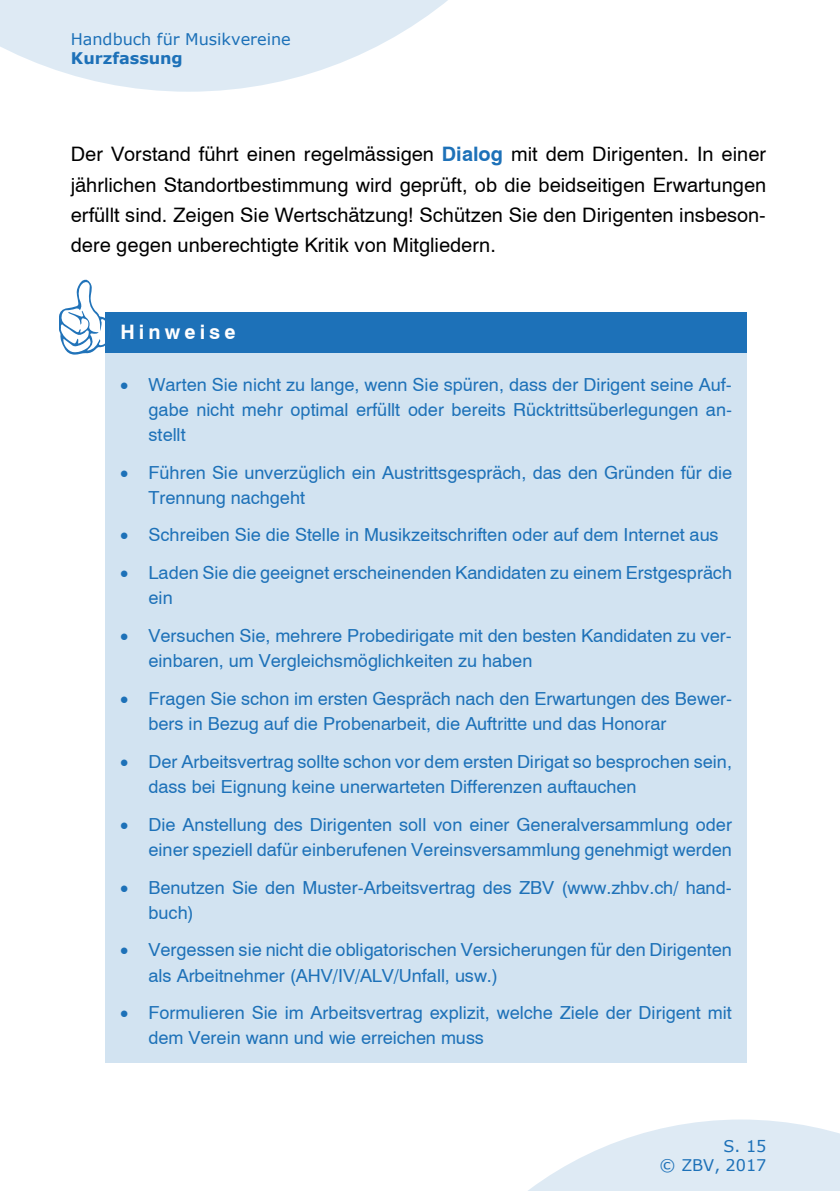
<style>
.page{position:relative;width:840px;height:1191px;background:#fff}
.page>*{position:absolute;margin:0;border:0;box-sizing:border-box;transform-origin:0 0}
.t1{font:20px/30.2px "Helvetica";color:#000;text-align:justify}
.t2{font:700 20px "Helvetica";letter-spacing:.205em;color:#fff}
.t3{font:18px/25.2px "Helvetica";letter-spacing:.005em;color:#1d71b8}
.t4{font:16px/19.4px "Verdana";letter-spacing:-.005em;color:#1d71b8;text-align:right}
.t5{font:700 16px "Verdana";color:#1d71b8}
.s1{font-weight:700;color:#1d71b8}
</style>
<div class="page">
<svg style="left:528px;top:1119px;width:311px;height:72px"></svg>
<svg style="left:0;top:0;width:448px;height:92px;fill:#deeaf4"></svg>
<div style="left:105px;top:353px;width:641px;height:709px;background:#d2e3f1"></div>
<div style="left:105px;top:312px;width:641px;height:41px;background:#1d71b8"></div>
<svg style="left:59px;top:279px;width:46px;height:75px"></svg>
<p class="t4" style="left:71px;top:29px;width:221px">Handbuch für Musikvereine</p>
<p class="t5" style="left:71px;top:47px;width:113px">Kurzfassung</p>
<p class="t1" style="left:71px;top:139px;width:696px">Der Vorstand führt einen regelmässigen <span class="s1">Dialog</span> mit dem Dirigenten. In einer jährlichen Standortbestimmung wird geprüft, ob die beidseitigen Erwartungen erfüllt sind. Zeigen Sie Wertschätzung! Schützen Sie den Dirigenten insbeson&shy;dere gegen unberechtigte Kritik von Mitgliedern.</p>
<p class="t2" style="left:120px;top:320px;width:116px">Hinweise</p>
<p class="t3" style="left:148px;top:372px;width:584px;text-align:justify;text-indent:-28px">• Warten Sie nicht zu lange, wenn Sie spüren, dass der Dirigent seine Auf&shy;gabe nicht mehr optimal erfüllt oder bereits Rücktrittsüberlegungen an&shy;stellt</p>
<p class="t3" style="left:148px;top:459px;width:584px;text-indent:-28px">• Führen Sie unverzüglich ein Austrittsgespräch, das den Gründen für die<br>Trennung nachgeht</p>
<p class="t3" style="left:120px;top:522px;width:599px">• Schreiben Sie die Stelle in Musikzeitschriften oder auf dem Internet aus</p>
<p class="t3" style="left:148px;top:560px;width:584px;text-indent:-28px">• Laden Sie die geeignet erscheinenden Kandidaten zu einem Erstgespräch ein</p>
<p class="t3" style="left:148px;top:623px;width:584px;text-indent:-28px">• Versuchen Sie, mehrere Probedirigate mit den besten Kandidaten zu ver&shy;einbaren, um Vergleichsmöglichkeiten zu haben</p>
<p class="t3" style="left:148px;top:686px;width:584px;text-indent:-28px">• Fragen Sie schon im ersten Gespräch nach den Erwartungen des Bewer&shy;bers in Bezug auf die Probenarbeit, die Auftritte und das Honorar</p>
<p class="t3" style="left:148px;top:749px;width:584px;text-indent:-28px">• Der Arbeitsvertrag sollte schon vor dem ersten Dirigat so besprochen sein, dass bei Eignung keine unerwarteten Differenzen auftauchen</p>
<p class="t3" style="left:120px;top:811px;width:613px;text-align:right">• Die Anstellung des Dirigenten soll von einer Generalversammlung oder einer speziell dafür einberufenen Vereinsversammlung genehmigt werden</p>
<p class="t3" style="left:148px;top:874px;width:584px;text-indent:-28px">• Benutzen Sie den Muster-Arbeitsvertrag des ZBV (www.zhbv.ch/ hand&shy;buch)</p>
<p class="t3" style="left:148px;top:937px;width:584px;text-indent:-28px">• Vergessen sie nicht die obligatorischen Versicherungen für den Dirigenten als Arbeitnehmer (AHV/IV/ALV/Unfall, usw.)</p>
<p class="t3" style="left:148px;top:1000px;width:584px;text-indent:-28px">• Formulieren Sie im Arbeitsvertrag explizit, welche Ziele der Dirigent mit dem Verein wann und wie erreichen muss</p>
<p class="t4" style="left:659px;top:1135px;width:108px">S. 15<br>© ZBV, 2017</p>
</div>
